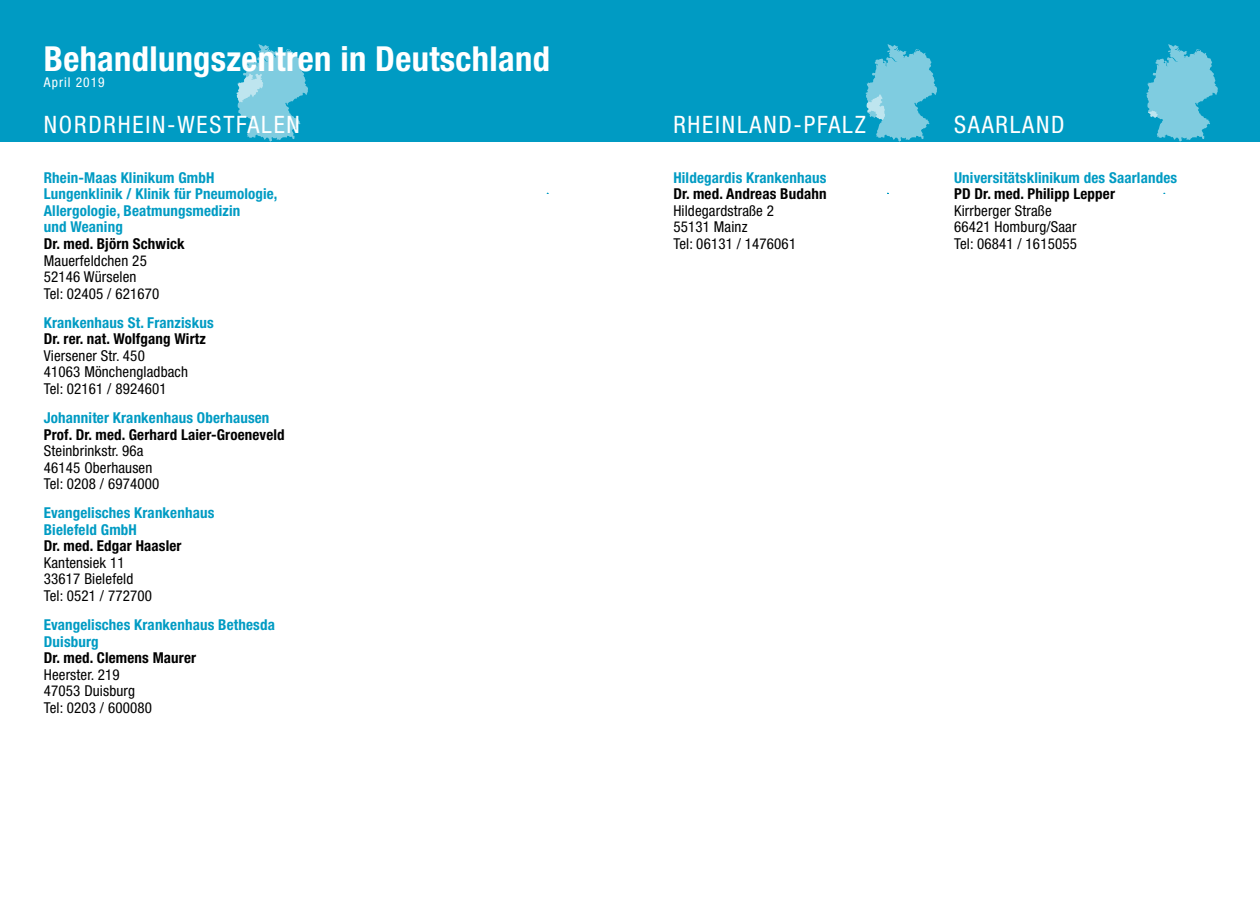
<style>
.page{position:relative;width:1260px;height:897px;background:#fff}
.page>*{position:absolute;margin:0;border:0;box-sizing:border-box;transform-origin:0 0}
.t1{font:700 condensed 34.5px "Helvetica Neue";letter-spacing:.01em;color:#fff}
.t2{font:condensed 24px "Helvetica Neue";letter-spacing:.075em;color:#fff}
.t3{font:condensed 15px/16.5px "Helvetica Neue";letter-spacing:.01em;color:#000}
.t4{font:700 condensed 15px/16.5px "Helvetica Neue";letter-spacing:.01em;color:#009bc3}
.t5{font:700 condensed 15px "Helvetica Neue";letter-spacing:.01em;color:#000}
.t6{font:condensed 13.5px "Helvetica Neue";letter-spacing:.075em;color:#fff}
</style>
<div class="page">
<div style="left:0;top:0;width:1260px;height:142px;background:#009bc3"></div>
<svg style="left:236px;top:44px;width:72px;height:98px"></svg>
<svg style="left:1146px;top:44px;width:71px;height:98px"></svg>
<svg style="left:865px;top:44px;width:72px;height:98px"></svg>
<h1 class="t1" style="left:44px;top:37px;width:507px">Behandlungszentren in Deutschland</h1>
<p class="t6" style="left:44px;top:74px;width:62px">April 2019</p>
<h2 class="t2" style="left:44px;top:111px;width:258px">NORDRHEIN-WESTFALEN</h2>
<p class="t4" style="left:44px;top:169px;width:235px">Rhein-Maas Klinikum GmbH<br>Lungenklinik / Klinik für Pneumologie,<br>Allergologie, Beatmungsmedizin<br>und Weaning</p>
<p class="t5" style="left:44px;top:234px;width:142px">Dr. med. Björn Schwick</p>
<p class="t3" style="left:44px;top:252px;width:117px">Mauerfeldchen 25<br>52146 Würselen<br>Tel: 02405 / 621670</p>
<p class="t4" style="left:44px;top:314px;width:171px">Krankenhaus St. Franziskus</p>
<p class="t5" style="left:44px;top:330px;width:163px">Dr. rer. nat. Wolfgang Wirtz</p>
<p class="t3" style="left:44px;top:347px;width:146px">Viersener Str. 450<br>41063 Mönchengladbach<br>Tel: 02161 / 8924601</p>
<p class="t4" style="left:44px;top:409px;width:227px">Johanniter Krankenhaus Oberhausen</p>
<p class="t5" style="left:44px;top:425px;width:242px">Prof. Dr. med. Gerhard Laier-Groeneveld</p>
<p class="t3" style="left:44px;top:442px;width:117px">Steinbrinkstr. 96a<br>46145 Oberhausen<br>Tel: 0208 / 6974000</p>
<p class="t4" style="left:44px;top:504px;width:172px">Evangelisches Krankenhaus<br>Bielefeld GmbH</p>
<p class="t5" style="left:44px;top:537px;width:139px">Dr. med. Edgar Haasler</p>
<p class="t3" style="left:44px;top:554px;width:110px">Kantensiek 11<br>33617 Bielefeld<br>Tel: 0521 / 772700</p>
<p class="t4" style="left:44px;top:616px;width:232px">Evangelisches Krankenhaus Bethesda<br>Duisburg</p>
<p class="t5" style="left:44px;top:648px;width:154px">Dr. med. Clemens Maurer</p>
<p class="t3" style="left:44px;top:666px;width:110px">Heerster. 219<br>47053 Duisburg<br>Tel: 0203 / 600080</p>
<h2 class="t2" style="left:673px;top:111px;width:194px">RHEINLAND-PFALZ</h2>
<h2 class="t2" style="left:954px;top:111px;width:112px">SAARLAND</h2>
<p class="t4" style="left:673px;top:169px;width:154px">Hildegardis Krankenhaus</p>
<p class="t5" style="left:673px;top:185px;width:155px">Dr. med. Andreas Budahn</p>
<p class="t3" style="left:673px;top:202px;width:124px">Hildegardstraße 2<br>55131 Mainz<br>Tel: 06131 / 1476061</p>
<p class="t4" style="left:954px;top:169px;width:224px">Universitätsklinikum des Saarlandes</p>
<p class="t5" style="left:954px;top:185px;width:162px">PD Dr. med. Philipp Lepper</p>
<p class="t3" style="left:954px;top:202px;width:124px">Kirrberger Straße<br>66421 Homburg/Saar<br>Tel: 06841 / 1615055</p>
</div>
